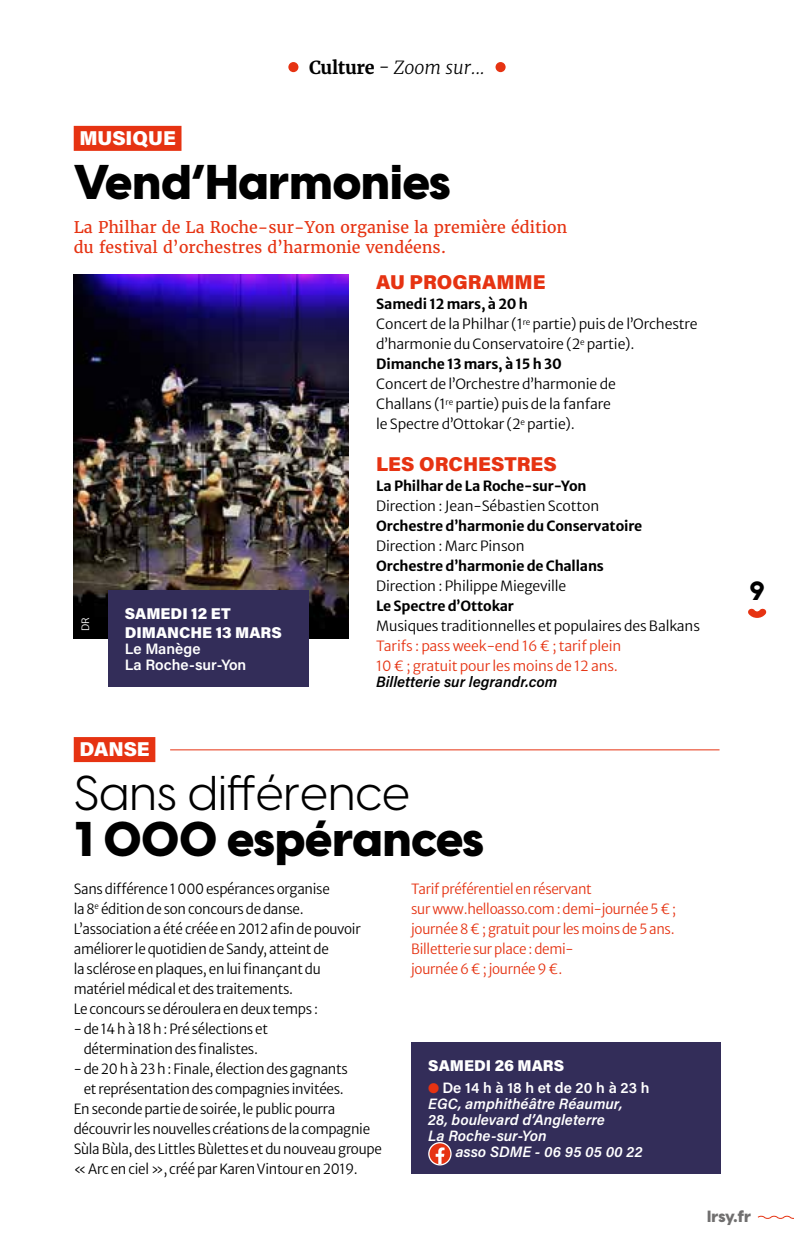
<style>
.page{position:relative;width:794px;height:1248px;background:#fff}
.page>*{position:absolute;margin:0;border:0;box-sizing:border-box;transform-origin:0 0}
.Titre_article{font:48px/45.4px "Visby CF";color:#000}
.Titre_article-2{font:800 48px "Visby CF";color:#000}
.t1{font:26px "Arya Single";color:#000}
.INTER_rouge{font:900 20px "Acumin Pro";color:#e63312}
.SURTITRE{font:900 20px "Acumin Pro";color:#fff}
.t2{font:italic 300 18px "Merriweather";color:#000}
.Chapô_rouge{font:16px/20px "Merriweather";color:#e63312}
.t3{font:800 16px "Visby CF";letter-spacing:-.01em;color:#706f6f}
.Date_AGENDA{font:900 15.6px/18.8px "Acumin Pro";color:#fff}
.Infos_sans_Puce_AGEN{font:italic 600 15px/16px "Acumin Pro";color:#fff}
.Date_AGENDA-2{font:600 15px/16px "Acumin Pro";color:#fff}
.Infos_sans_Puce_AGEN-2{font:italic 600 15px "Acumin Pro";color:#000}
.Texte{font:300 14px/20px "Merriweather Sans";letter-spacing:-.02em;color:#000;scale:.96 1}
.Texte-2{font:300 14px/20px "Merriweather Sans";letter-spacing:-.02em;color:#000}
.Texte-3{font:700 14px "Merriweather Sans";letter-spacing:-.01em;color:#000}
.Texte-4{font:300 14px/20px "Merriweather Sans";letter-spacing:-.02em;color:#e63312;scale:.96 1}
.Tarifs_AGENDA{font:300 14px/20px "Merriweather Sans";letter-spacing:-.01em;color:#e63312}
.Crédit{font:300 10px "Merriweather Sans";color:#fff}
.s1{font-weight:700;font-style:normal}
.s2{font-weight:800}
.s3{color:#e63312}
</style>
<div class="page">
<div style="left:74px;top:126px;width:107px;height:25px;background:#e63312"></div>
<img style="left:74px;top:274px;width:275px;height:364px">
<div style="left:74px;top:737px;width:81px;height:25px;background:#e63312"></div>
<div style="left:108px;top:590px;width:200px;height:96px;background:#332d59"></div>
<div style="left:411px;top:1042px;width:309px;height:131px;background:#332d59"></div>
<svg style="left:428px;top:1141px;width:23px;height:24px"></svg>
<div style="left:429px;top:1143px;width:21px;height:21px;background:#e63312;border-radius:50%"></div>
<svg style="left:435px;top:1147px;width:9px;height:17px"></svg>
<hr style="left:170px;top:749px;width:549px;height:1px;background:#e63312">
<svg style="left:748px;top:608px;width:18px;height:10px"></svg>
<svg style="left:757px;top:1215px;width:37px;height:4px"></svg>
<div style="left:288px;top:62px;width:10px;height:10px;background:#e63312;border-radius:50%"></div>
<div style="left:495px;top:62px;width:10px;height:10px;background:#e63312;border-radius:50%"></div>
<p class="t2" style="left:309px;top:56px;width:177px"><span class="s1">Culture</span> - Zoom sur...</p>
<p class="SURTITRE" style="left:79px;top:124px;width:98px">MUSIQUE</p>
<p class="Titre_article-2" style="left:74px;top:150px;width:378px">Vend’Harmonies</p>
<p class="Chapô_rouge" style="left:74px;top:218px;width:495px">La Philhar de La Roche-sur-Yon organise la première édition du festival d’orchestres d’harmonie vendéens.</p>
<p class="INTER_rouge" style="left:376px;top:268px;width:171px">AU PROGRAMME</p>
<p class="Texte-3" style="left:376px;top:292px;width:153px">Samedi 12 mars, à 20 h</p>
<p class="Texte-2" style="left:376px;top:312px;width:323px">Concert de la Philhar (1<sup>re</sup> partie) puis de l’Orchestre d’harmonie du Conservatoire (2<sup>e</sup> partie).</p>
<p class="Texte-3" style="left:376px;top:352px;width:187px">Dimanche 13 mars, à 15 h 30</p>
<p class="Texte-2" style="left:376px;top:372px;width:241px">Concert de l’Orchestre d’harmonie de<br>Challans (1<sup>re</sup> partie) puis de la fanfare le Spectre d’Ottokar (2<sup>e</sup> partie).</p>
<p class="INTER_rouge" style="left:376px;top:449px;width:182px">LES ORCHESTRES</p>
<p class="Texte-3" style="left:376px;top:473px;width:212px">La Philhar de La Roche-sur-Yon</p>
<p class="Texte-2" style="left:376px;top:494px;width:225px">Direction : Jean-Sébastien Scotton</p>
<p class="Texte-3" style="left:376px;top:513px;width:268px">Orchestre d’harmonie du Conservatoire</p>
<p class="Texte-2" style="left:376px;top:534px;width:150px">Direction : Marc Pinson</p>
<p class="Texte-3" style="left:376px;top:553px;width:229px">Orchestre d’harmonie de Challans</p>
<p class="Texte-2" style="left:376px;top:574px;width:192px">Direction : Philippe Miegeville</p>
<p class="Texte-3" style="left:376px;top:593px;width:139px">Le Spectre d’Ottokar</p>
<p class="Texte-2" style="left:376px;top:614px;width:325px">Musiques traditionnelles et populaires des Balkans</p>
<p class="Tarifs_AGENDA" style="left:376px;top:634px;width:247px">Tarifs : pass week-end 16 € ; tarif plein<br>10 € ; gratuit pour les moins de 12 ans.</p>
<p class="Infos_sans_Puce_AGEN-2" style="left:376px;top:671px;width:183px">Billetterie sur legrandr.com</p>
<p class="Date_AGENDA" style="left:125px;top:603px;width:159px">SAMEDI 12 ET<br>DIMANCHE 13 MARS</p>
<p class="Date_AGENDA-2" style="left:125px;top:640px;width:123px">Le Manège<br>La Roche-sur-Yon</p>
<p class="Crédit" style="left:77px;top:630px;width:15px;rotate:-90deg">DR</p>
<h2 class="t1" style="left:749px;top:575px;width:17px">9</h2>
<p class="SURTITRE" style="left:79px;top:735px;width:72px">DANSE</p>
<p class="Titre_article" style="left:74px;top:770px;width:412px">Sans différence<br><span class="s2">1 000 espérances</span></p>
<p class="Texte" style="left:74px;top:877px;width:300px">Sans différence 1 000 espérances organise<br>la 8<sup>e</sup> édition de son concours de danse.<br>L’association a été créée en 2012 afin de pouvoir améliorer le quotidien de Sandy, atteint de<br>la sclérose en plaques, en lui finançant du matériel médical et des traitements.</p>
<p class="Texte" style="left:74px;top:997px;width:256px">Le concours se déroulera en deux temps :</p>
<p class="Texte" style="left:74px;top:1017px;width:204px;text-align:center">- de 14 h à 18 h : Pré sélections et détermination des finalistes.</p>
<p class="Texte" style="left:74px;top:1057px;width:287px;text-align:center">- de 20 h à 23 h : Finale, élection des gagnants et représentation des compagnies invitées.</p>
<p class="Texte" style="left:74px;top:1097px;width:322px">En seconde partie de soirée, le public pourra découvrir les nouvelles créations de la compagnie Sùla Bùla, des Littles Bùlettes et du nouveau groupe « Arc en ciel », créé par Karen Vintour en 2019.</p>
<p class="Texte-4" style="left:411px;top:877px;width:277px">Tarif préférentiel en réservant<br>sur www.helloasso.com : demi-journée 5 € ; journée 8 € ; gratuit pour les moins de 5 ans.</p>
<p class="Texte-4" style="left:411px;top:937px;width:171px">Billetterie sur place : demi&shy;journée 6 € ; journée 9 €.</p>
<p class="Date_AGENDA" style="left:428px;top:1055px;width:138px">SAMEDI 26 MARS</p>
<p class="Date_AGENDA-2" style="left:428px;top:1078px;width:223px"><span class="s3">●</span> De 14 h à 18 h et de 20 h à 23 h</p>
<p class="Infos_sans_Puce_AGEN" style="left:428px;top:1094px;width:196px">EGC, amphithéâtre Réaumur,<br>28, boulevard d’Angleterre</p>
<p class="Infos_sans_Puce_AGEN" style="left:428px;top:1126px;width:120px">La Roche-sur-Yon</p>
<p class="Infos_sans_Puce_AGEN" style="left:455px;top:1142px;width:189px">asso SDME - 06 95 05 00 22</p>
<p class="t3" style="left:707px;top:1205px;width:45px">lrsy.fr</p>
</div>
